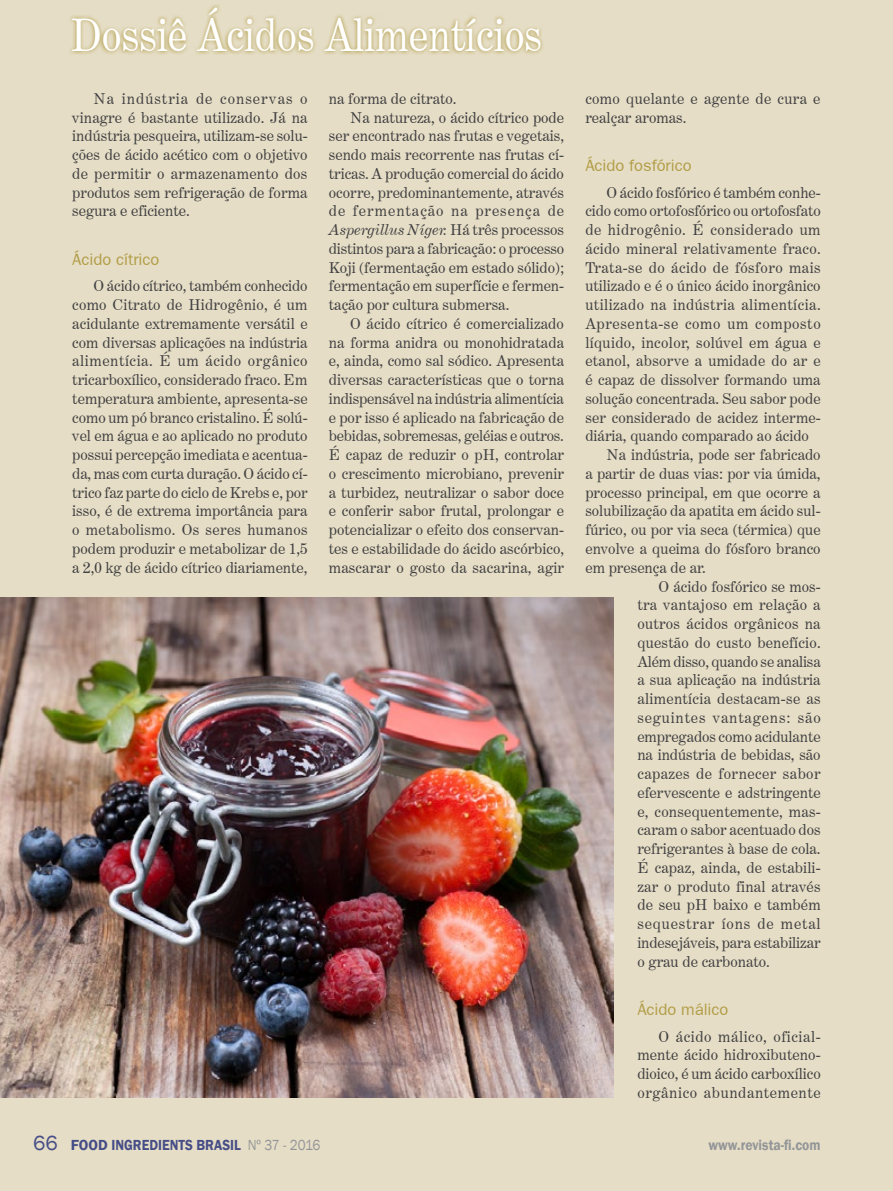
<style>
.page{position:relative;width:893px;height:1191px;background:#e5ddc5}
.page>*{position:absolute;margin:0;border:0;box-sizing:border-box;transform-origin:0 0}
.t1{font:45px "Century Expanded BT";color:#fff;scale:.9 1}
.subtitulo{font:16.5px "Frankfurt Gothic";color:#b19c45}
.texto{font:15px/18.8px "Century Expanded BT";color:#414042;text-align:justify}
.texto-2{font:15px/18.8px "Century Expanded BT";letter-spacing:.02em;color:#414042}
.t2{font:600 15px "Franklin Gothic";color:#464d87}
.t3{font:600 15px "Franklin Gothic";color:#939598;scale:.9 1}
.s1{font-style:italic}
.s2{font-weight:400;font-size:21px}
.s3{font-weight:400;color:#939598}
</style>
<div class="page">
<svg style="left:70px;top:5px;width:473px;height:50px"></svg>
<img style="left:0;top:597px;width:614px;height:501px">
<h1 class="t1" style="left:71px;top:7px;width:525px">Dossiê Ácidos Alimentícios</h1>
<p class="texto" style="left:72px;top:89px;width:237px;text-indent:21px">Na indústria de conservas o vinagre é bastante utilizado. Já na indústria pesqueira, utilizam-se solu&shy;ções de ácido acético com o objetivo de permitir o armazenamento dos produtos sem refrigeração de forma segura e eficiente.</p>
<p class="subtitulo" style="left:72px;top:250px;width:89px">Ácido cítrico</p>
<p class="texto" style="left:72px;top:276px;width:237px;text-indent:21px">O ácido cítrico, também conhecido como Citrato de Hidrogênio, é um acidulante extremamente versátil e com diversas aplicações na indústria alimentícia. É um ácido orgânico tricarboxílico, considerado fraco. Em temperatura ambiente, apresenta-se como um pó branco cristalino. É solú&shy;vel em água e ao aplicado no produto possui percepção imediata e acentua&shy;da, mas com curta duração. O ácido cí&shy;trico faz parte do ciclo de Krebs e, por isso, é de extrema importância para o metabolismo. Os seres humanos podem produzir e metabolizar de 1,5 a 2,0 kg de ácido cítrico diariamente,</p>
<p class="texto" style="left:329px;top:89px;width:129px">na forma de citrato.</p>
<p class="texto" style="left:329px;top:108px;width:237px;text-indent:21px">Na natureza, o ácido cítrico pode ser encontrado nas frutas e vegetais, sendo mais recorrente nas frutas cí&shy;tricas. A produção comercial do ácido ocorre, predominantemente, através de fermentação na presença de <span class="s1">Aspergillus Níger.</span> Há três processos distintos para a fabricação: o processo Koji (fermentação em estado sólido); fermentação em superfície e fermen&shy;tação por cultura submersa.</p>
<p class="texto" style="left:329px;top:314px;width:237px;text-indent:21px">O ácido cítrico é comercializado na forma anidra ou monohidratada e, ainda, como sal sódico. Apresenta diversas características que o torna indispensável na indústria alimentícia e por isso é aplicado na fabricação de bebidas, sobremesas, geléias e outros.<br>É capaz de reduzir o pH, controlar o crescimento microbiano, prevenir a turbidez, neutralizar o sabor doce e conferir sabor frutal, prolongar e potencializar o efeito dos conservan&shy;tes e estabilidade do ácido ascórbico, mascarar o gosto da sacarina, agir</p>
<p class="texto-2" style="left:585px;top:89px;width:237px">como quelante e agente de cura e realçar aromas.</p>
<p class="subtitulo" style="left:585px;top:156px;width:108px">Ácido fosfórico</p>
<p class="texto" style="left:585px;top:183px;width:237px;text-indent:21px">O ácido fosfórico é também conhe&shy;cido como ortofosfórico ou ortofosfato de hidrogênio. É considerado um ácido mineral relativamente fraco.<br>Trata-se do ácido de fósforo mais utilizado e é o único ácido inorgânico utilizado na indústria alimentícia.<br>Apresenta-se como um composto líquido, incolor, solúvel em água e etanol, absorve a umidade do ar e é capaz de dissolver formando uma solução concentrada. Seu sabor pode ser considerado de acidez interme&shy;diária, quando comparado ao ácido</p>
<p class="texto" style="left:585px;top:445px;width:237px;text-indent:21px">Na indústria, pode ser fabricado a partir de duas vias: por via úmida, processo principal, em que ocorre a solubilização da apatita em ácido sul&shy;fúrico, ou por via seca (térmica) que envolve a queima do fósforo branco em presença de ar.</p>
<p class="texto" style="left:637px;top:576px;width:185px;text-indent:21px">O ácido fosfórico se mos&shy;tra vantajoso em relação a outros ácidos orgânicos na questão do custo benefício.<br>Além disso, quando se analisa a sua aplicação na indústria alimentícia destacam-se as seguintes vantagens: são empregados como acidulante na indústria de bebidas, são capazes de fornecer sabor efervescente e adstringente e, consequentemente, mas&shy;caram o sabor acentuado dos refrigerantes à base de cola.<br>É capaz, ainda, de estabili&shy;zar o produto final através de seu pH baixo e também sequestrar íons de metal indesejáveis, para estabilizar o grau de carbonato.</p>
<p class="subtitulo" style="left:637px;top:1000px;width:93px">Ácido málico</p>
<p class="texto" style="left:637px;top:1026px;width:185px;text-indent:21px">O ácido málico, oficial&shy;mente ácido hidroxibuteno&shy;dioico, é um ácido carboxílico orgânico abundantemente</p>
<p class="t2" style="left:33px;top:1135px;width:289px"><span class="s2">66</span> FOOD INGREDIENTS BRASIL <span class="s3">Nº 37 - 2016</span></p>
<p class="t3" style="left:708px;top:1135px;width:126px">www.revista-fi.com</p>
</div>
